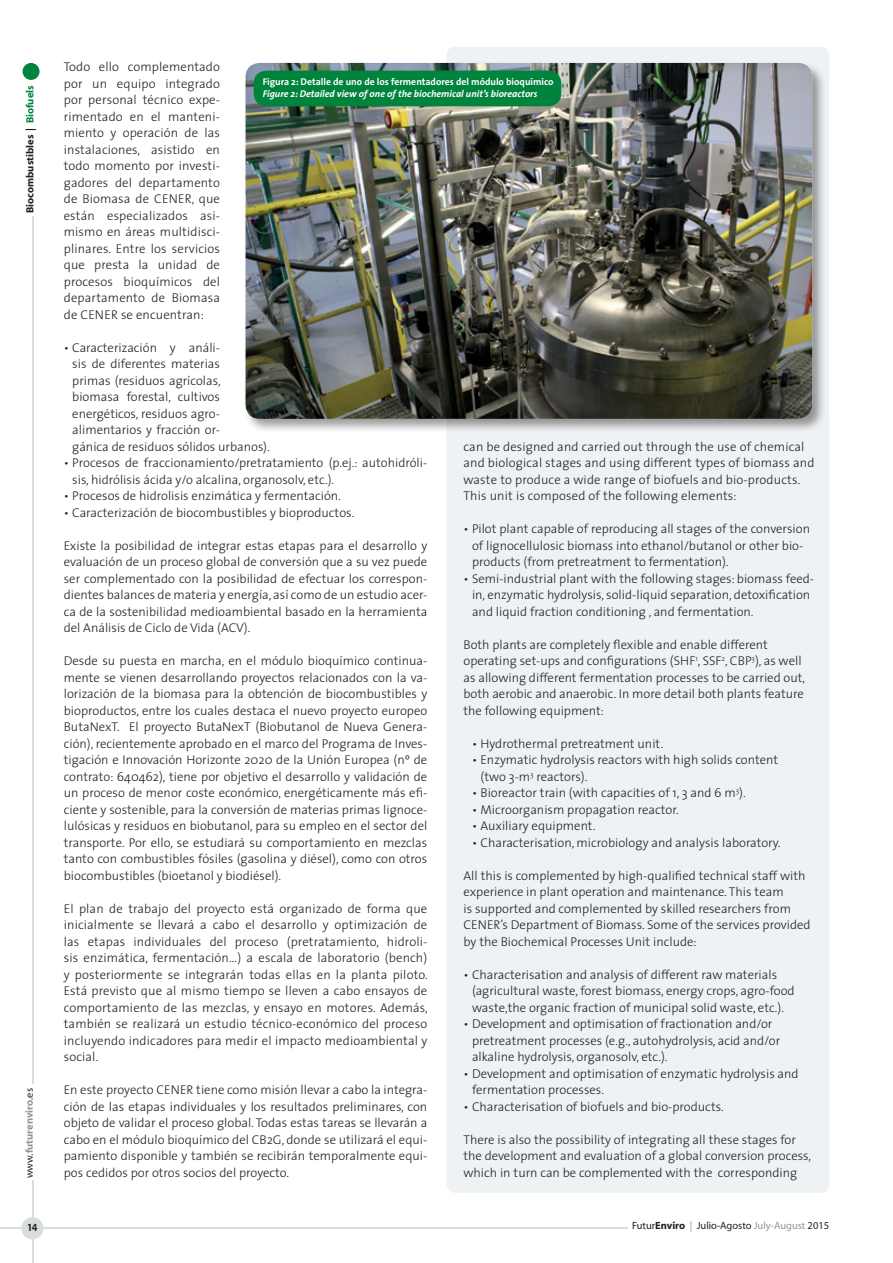
<style>
.page{position:relative;width:893px;height:1263px;background:#fff}
.page>*{position:absolute;margin:0;border:0;box-sizing:border-box;transform-origin:0 0}
.Texto{font:300 12.75px/16.5px "The Sans";color:#231f20}
.Texto_ingles{font:300 12.75px/16.5px "The Sans";color:#231f20}
.t1{font:10.5px "Myriad";color:#231f20}
.t2{font:700 10.5px "Myriad";color:#231f20}
.t3{font:700 10.5px "Myriad";color:#939598}
.t4{font:10.5px "The Sans Bold Caps";color:#231f20}
.t5{font:italic 700 9.75px/11.7px "The Sans";color:#fff}
.s1{color:#00843d}
.s2{font-weight:400;color:#231f20}
.s3{font-style:normal}
.s4{font-weight:700}
.s5{color:#8b9b92}
</style>
<div class="page">
<div style="left:23px;top:63px;width:17px;height:17px;background:#00843d;border-radius:50%"></div>
<hr style="left:32px;top:217px;width:1px;height:867px;background:#d7ddda">
<hr style="left:0;top:1228px;width:628px;height:1px;background:#d7ddda">
<hr style="left:32px;top:1180px;width:1px;height:83px;background:#d7ddda">
<div style="left:21px;top:1217px;width:22px;height:22px;background:#d7ddda;border-radius:50%"></div>
<div style="left:446px;top:47px;width:383px;height:1146px;background:#eff2f4;border-radius:9px"></div>
<div style="left:243px;top:61px;width:584px;height:372px;background:#231f20;opacity:.45"></div>
<img style="left:246px;top:63px;width:566px;height:356px">
<div style="left:254px;top:71px;width:307px;height:35px;background:#00843d;border-radius:13px"></div>
<p class="t2" style="left:24px;top:213px;width:129px;rotate:-90deg">Biocombustibles | <span class="s1">Biofuels</span></p>
<p class="t3" style="left:24px;top:1178px;width:92px;rotate:-90deg"><span class="s2">www.</span>futurenviro<span class="s2">.es</span></p>
<p class="t4" style="left:28px;top:1219px;width:11px">14</p>
<p class="Texto" style="left:64px;top:58px;width:158px;text-align:justify">Todo ello complementado por un equipo integrado por personal técnico expe&shy;rimentado en el manteni&shy;miento y operación de las instalaciones, asistido en todo momento por investi&shy;gadores del departamento de Biomasa de CENER, que están especializados asi&shy;mismo en áreas multidisci&shy;plinares. Entre los servicios que presta la unidad de procesos bioquímicos del departamento de Biomasa de CENER se encuentran:</p>
<p class="Texto" style="left:72px;top:339px;width:199px;text-indent:-9px">• Caracterización y análi-<br>sis de diferentes materias<br>primas (residuos agrícolas, biomasa forestal, cultivos energéticos, residuos agro&shy;alimentarios y fracción or-<br>gánica de residuos sólidos urbanos).</p>
<p class="Texto" style="left:72px;top:454px;width:357px;text-indent:-9px">• Procesos de fraccionamiento/pretratamiento (p.ej.: autohidróli&shy;sis, hidrólisis ácida y/o alcalina, organosolv, etc.).</p>
<p class="Texto" style="left:64px;top:487px;width:279px">• Procesos de hidrolisis enzimática y fermentación.</p>
<p class="Texto" style="left:64px;top:504px;width:292px">• Caracterización de biocombustibles y bioproductos.</p>
<p class="Texto" style="left:64px;top:537px;width:365px;text-align:justify">Existe la posibilidad de integrar estas etapas para el desarrollo y evaluación de un proceso global de conversión que a su vez puede ser complementado con la posibilidad de efectuar los correspon&shy;dientes balances de materia y energía, así como de un estudio acer&shy;ca de la sostenibilidad medioambiental basado en la herramienta del Análisis de Ciclo de Vida (ACV).</p>
<p class="Texto" style="left:64px;top:652px;width:365px;text-align:justify">Desde su puesta en marcha, en el módulo bioquímico continua&shy;mente se vienen desarrollando proyectos relacionados con la va&shy;lorización de la biomasa para la obtención de biocombustibles y bioproductos, entre los cuales destaca el nuevo proyecto europeo ButaNexT. El proyecto ButaNexT (Biobutanol de Nueva Genera&shy;ción), recientemente aprobado en el marco del Programa de Inves&shy;tigación e Innovación Horizonte 2020 de la Unión Europea (nº de contrato: 640462), tiene por objetivo el desarrollo y validación de un proceso de menor coste económico, energéticamente más efi&shy;ciente y sostenible, para la conversión de materias primas lignoce&shy;lulósicas y residuos en biobutanol, para su empleo en el sector del transporte. Por ello, se estudiará su comportamiento en mezclas tanto con combustibles fósiles (gasolina y diésel), como con otros biocombustibles (bioetanol y biodiésel).</p>
<p class="Texto" style="left:64px;top:900px;width:366px;text-align:justify">El plan de trabajo del proyecto está organizado de forma que inicialmente se llevará a cabo el desarrollo y optimización de las etapas individuales del proceso (pretratamiento, hidroli&shy;sis enzimática, fermentación...) a escala de laboratorio (bench) y posteriormente se integrarán todas ellas en la planta piloto.<br>Está previsto que al mismo tiempo se lleven a cabo ensayos de comportamiento de las mezclas, y ensayo en motores. Además, también se realizará un estudio técnico-económico del proceso incluyendo indicadores para medir el impacto medioambiental y social.</p>
<p class="Texto" style="left:64px;top:1081px;width:365px;text-align:justify">En este proyecto CENER tiene como misión llevar a cabo la integra&shy;ción de las etapas individuales y los resultados preliminares, con objeto de validar el proceso global. Todas estas tareas se llevarán a cabo en el módulo bioquímico del CB2G, donde se utilizará el equi&shy;pamiento disponible y también se recibirán temporalmente equi&shy;pos cedidos por otros socios del proyecto.</p>
<p class="t5" style="left:263px;top:76px;width:292px"><span class="s3">Figura 2: Detalle de uno de los fermentadores del módulo bioquímico<br></span>Figure 2: Detailed view of one of the biochemical unit’s bioreactors</p>
<p class="Texto_ingles" style="left:463px;top:438px;width:352px">can be designed and carried out through the use of chemical and biological stages and using different types of biomass and waste to produce a wide range of biofuels and bio-products.<br>This unit is composed of the following elements:</p>
<p class="Texto" style="left:472px;top:520px;width:340px;text-indent:-9px">• Pilot plant capable of reproducing all stages of the conversion of lignocellulosic biomass into ethanol/butanol or other bio&shy;products (from pretreatment to fermentation).</p>
<p class="Texto" style="left:472px;top:570px;width:344px;text-indent:-9px">• Semi-industrial plant with the following stages: biomass feed&shy;in, enzymatic hydrolysis, solid-liquid separation, detoxification and liquid fraction conditioning , and fermentation.</p>
<p class="Texto_ingles" style="left:463px;top:636px;width:343px">Both plants are completely flexible and enable different operating set-ups and configurations (SHF<sup>1</sup>, SSF<sup>2</sup>, CBP<sup>3</sup>), as well as allowing different fermentation processes to be carried out, both aerobic and anaerobic. In more detail both plants feature the following equipment:</p>
<p class="Texto" style="left:472px;top:735px;width:193px">• Hydrothermal pretreatment unit.</p>
<p class="Texto" style="left:480px;top:751px;width:299px;text-indent:-9px">• Enzymatic hydrolysis reactors with high solids content (two 3-m<sup>3</sup> reactors).</p>
<p class="Texto" style="left:472px;top:784px;width:275px">• Bioreactor train (with capacities of 1, 3 and 6 m<sup>3</sup>).</p>
<p class="Texto" style="left:472px;top:801px;width:208px">• Microorganism propagation reactor.</p>
<p class="Texto" style="left:472px;top:817px;width:125px">• Auxiliary equipment.</p>
<p class="Texto" style="left:472px;top:834px;width:310px">• Characterisation, microbiology and analysis laboratory.</p>
<p class="Texto_ingles" style="left:463px;top:867px;width:349px">All this is complemented by high-qualified technical staff with experience in plant operation and maintenance. This team<br>is supported and complemented by skilled researchers from CENER’s Department of Biomass. Some of the services provided by the Biochemical Processes Unit include:</p>
<p class="Texto" style="left:472px;top:966px;width:324px;text-indent:-9px">• Characterisation and analysis of different raw materials (agricultural waste, forest biomass, energy crops, agro-food waste,the organic fraction of municipal solid waste, etc.).</p>
<p class="Texto" style="left:472px;top:1015px;width:310px;text-indent:-9px">• Development and optimisation of fractionation and/or pretreatment processes (e.g., autohydrolysis, acid and/or alkaline hydrolysis, organosolv, etc.).</p>
<p class="Texto" style="left:472px;top:1065px;width:328px;text-indent:-9px">• Development and optimisation of enzymatic hydrolysis and fermentation processes.</p>
<p class="Texto" style="left:463px;top:1098px;width:262px">• Characterisation of biofuels and bio-products.</p>
<p class="Texto_ingles" style="left:463px;top:1131px;width:349px">There is also the possibility of integrating all these stages for the development and evaluation of a global conversion process, which in turn can be complemented with the corresponding</p>
<p class="t1" style="left:632px;top:1220px;width:199px">Futur<span class="s4">Enviro</span> <span class="s5">|</span> Julio-Agosto <span class="s5">July-August</span> 2015</p>
</div>
